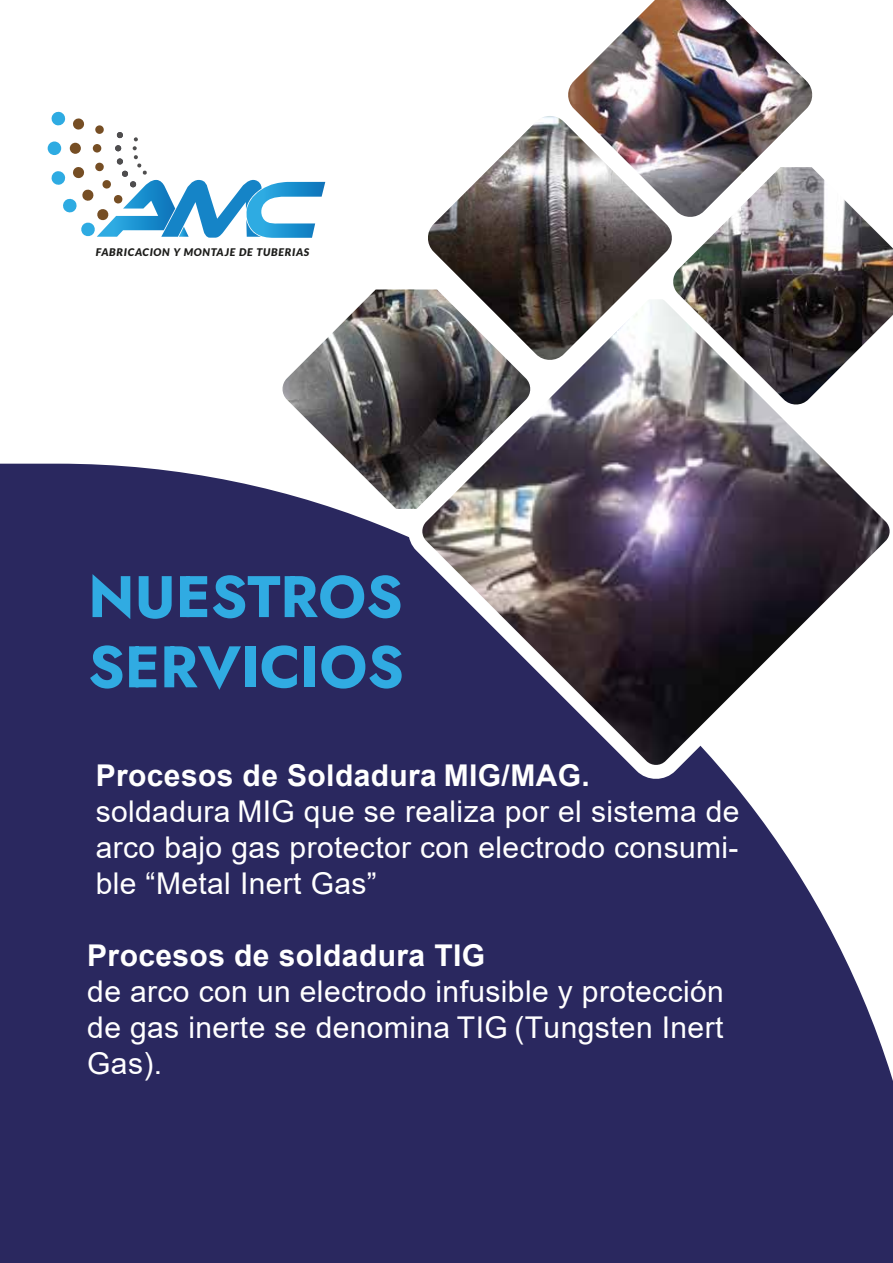
<style>
.page{position:relative;width:893px;height:1263px;background:#fff}
.page>*{position:absolute;margin:0;border:0;box-sizing:border-box;transform-origin:0 0}
.t1{font:58.5px/70.2px "Jost";color:#30abe2}
.t2{font:30px/36px "Arial";letter-spacing:.015em;color:#fff;text-align:justify}
.t3{font:700 30px "Arial";letter-spacing:.015em;color:#fff}
.t4{font:italic 900 10.5px "Lato";letter-spacing:.07em;color:#1d1d1b}
</style>
<div class="page">
<div style="left:48px;top:141px;width:13px;height:14px;background:#2eabe2;border-radius:50%"></div>
<svg style="left:51px;top:111px;width:274px;height:127px"></svg>
<div style="left:0;top:464px;width:893px;height:799px;background:#2a285f"></div>
<svg style="left:382px;top:464px;width:511px;height:341px"></svg>
<svg style="left:242px;top:224px;width:179px;height:330px"></svg>
<svg style="left:387px;top:224px;width:34px;height:65px"></svg>
<img style="left:674px;top:208px;width:219px;height:109px">
<img style="left:674px;top:169px;width:179px;height:89px">
<img style="left:421px;top:299px;width:470px;height:467px">
<img style="left:281px;top:289px;width:251px;height:220px">
<img style="left:426px;top:116px;width:248px;height:246px">
<img style="left:566px;top:0;width:248px;height:219px">
<p class="t4" style="left:96px;top:246px;width:215px">FABRICACION Y MONTAJE DE TUBERIAS</p>
<h1 class="t1" style="left:88px;top:562px;width:317px">NUESTROS<br>SERVICIOS</h1>
<p class="t3" style="left:96px;top:754px;width:496px">Procesos de Soldadura MIG/MAG.</p>
<p class="t2" style="left:96px;top:793px;width:645px">soldadura MIG que se realiza por el sistema de arco bajo gas protector con electrodo consumi&shy;ble “Metal Inert Gas”</p>
<p class="t3" style="left:87px;top:934px;width:399px">Procesos de soldadura TIG</p>
<p class="t2" style="left:87px;top:973px;width:638px">de arco con un electrodo infusible y protección de gas inerte se denomina TIG (Tungsten Inert Gas).</p>
</div>
